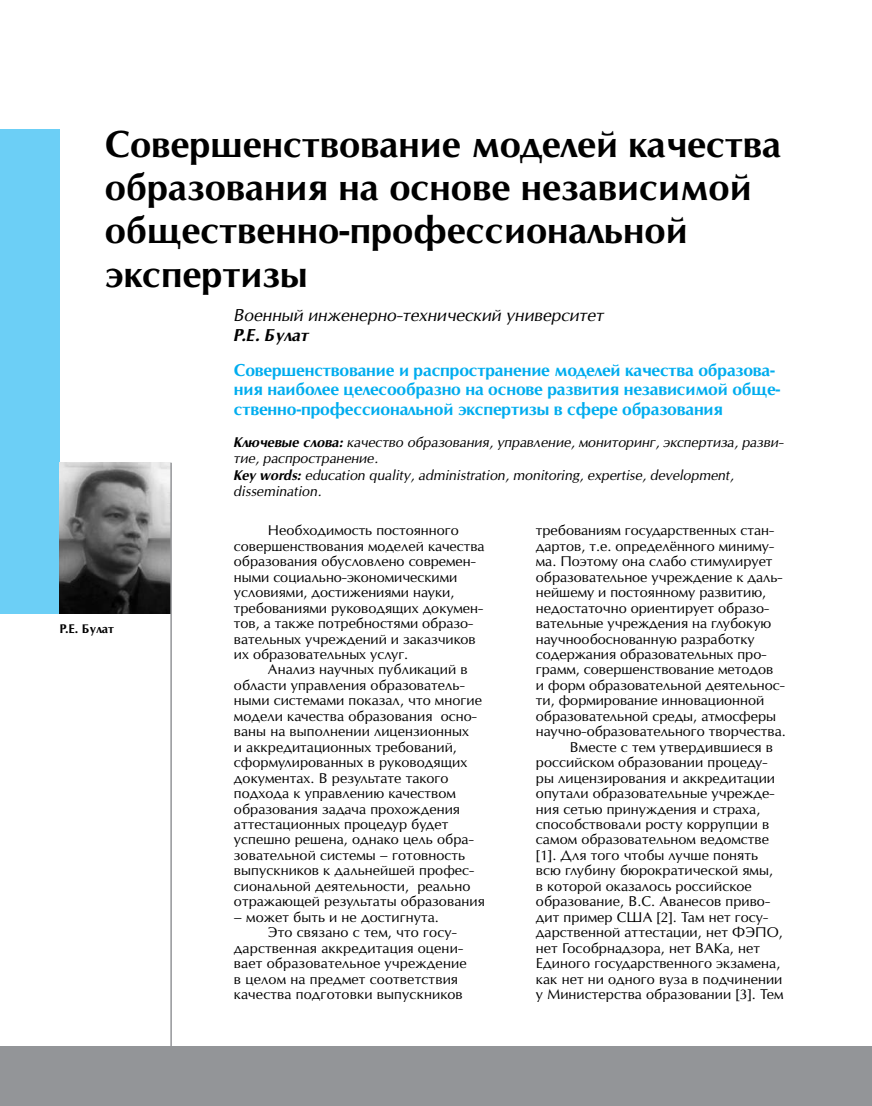
<style>
.page{position:relative;width:872px;height:1106px;background:#fff}
.page>*{position:absolute;margin:0;border:0;box-sizing:border-box;transform-origin:0 0}
.t1{font:700 36px/43.2px "Opium New";color:#000}
.t2{font:700 16.5px/19.8px "Opium New";letter-spacing:-.01em;color:#00adef}
.t3{font:italic 16.5px "Opium New";color:#000}
.t4{font:italic 700 16.5px "Opium New";color:#000}
.t5{font:13.5px/15.5px "Opium New";letter-spacing:.005em;color:#000}
.t6{font:italic 13.5px/16.2px "Opium New";color:#000}
.t7{font:700 12px "Opium New";color:#000}
.s1{font-weight:700}
</style>
<div class="page">
<div style="left:0;top:1046px;width:872px;height:60px;background:#939598"></div>
<div style="left:0;top:129px;width:60px;height:484px;background:#6ccff6"></div>
<img style="left:60px;top:462px;width:110px;height:151px">
<hr style="left:170px;top:463px;width:2px;height:583px;background:#939598">
<h1 class="t1" style="left:105px;top:123px;width:678px">Совершенствование моделей качества образования на основе независимой общественно-профессиональной экспертизы</h1>
<p class="t7" style="left:60px;top:621px;width:56px">Р.Е. Булат</p>
<p class="t3" style="left:234px;top:305px;width:372px">Военный инженерно-технический университет</p>
<p class="t4" style="left:234px;top:325px;width:77px">Р.Е. Булат</p>
<p class="t2" style="left:234px;top:360px;width:548px">Совершенствование и распространение моделей качества образова&shy;ния наиболее целесообразно на основе развития независимой обще&shy;ственно-профессиональной экспертизы в сфере образования</p>
<p class="t6" style="left:234px;top:434px;width:551px"><span class="s1">Ключевые слова:</span> качество образования, управление, мониторинг, экспертиза, разви&shy;тие, распространение.<br><span class="s1">Key words:</span> education quality, administration, monitoring, expertise, development, dissemination.</p>
<p class="t5" style="left:234px;top:522px;width:252px;text-indent:34px">Н еобходимость постоянного совершенствования моделей качества образования обусловлено современ&shy;ными социально-экономическими условиями, достижениями науки, требованиями руководящих докумен&shy;тов, а также потребностями образо&shy;вательных учреждений и заказчиков их образовательных услуг.</p>
<p class="t5" style="left:234px;top:662px;width:252px;text-indent:34px">Анализ научных публикаций в области управления образователь&shy;ными системами показал, что многие модели качества образования осно&shy;ваны на выполнении лицензионных<br>и аккредитационных требований, сформулированных в руководящих документах. В результате такого подхода к управлению качеством образования задача прохождения аттестационных процедур будет успешно решена, однако цель обра&shy;зовательной системы – готовность выпускников к дальнейшей профес&shy;сиональной деятельности, реально отражающей результаты образования</p>
<p class="t5" style="left:234px;top:909px;width:207px">– может быть и не достигнута.</p>
<p class="t5" style="left:268px;top:924px;width:190px">Это связано с тем, что госу-</p>
<p class="t5" style="left:234px;top:940px;width:230px">дарственная аккредитация оцени-</p>
<p class="t5" style="left:234px;top:955px;width:234px">вает образовательное учреждение</p>
<p class="t5" style="left:234px;top:971px;width:226px">в целом на предмет соответствия</p>
<p class="t5" style="left:234px;top:986px;width:230px">качества подготовки выпускников</p>
<p class="t5" style="left:536px;top:522px;width:239px">требованиям государственных стан-</p>
<p class="t5" style="left:536px;top:538px;width:240px">дартов, т.е. определённого миниму-</p>
<p class="t5" style="left:536px;top:553px;width:238px">ма. Поэтому она слабо стимулирует</p>
<p class="t5" style="left:536px;top:569px;width:248px">образовательное учреждение к даль-</p>
<p class="t5" style="left:536px;top:584px;width:232px">нейшему и постоянному развитию,</p>
<p class="t5" style="left:536px;top:600px;width:235px">недостаточно ориентирует образо-</p>
<p class="t5" style="left:536px;top:615px;width:237px">вательные учреждения на глубокую</p>
<p class="t5" style="left:536px;top:631px;width:220px">научнообоснованную разработку</p>
<p class="t5" style="left:536px;top:646px;width:232px">содержания образовательных про-</p>
<p class="t5" style="left:536px;top:662px;width:239px">грамм, совершенствование методов</p>
<p class="t5" style="left:536px;top:677px;width:250px">и форм образовательной деятельнос-</p>
<p class="t5" style="left:536px;top:692px;width:230px">ти, формирование инновационной</p>
<p class="t5" style="left:536px;top:708px;width:242px">образовательной среды, атмосферы</p>
<p class="t5" style="left:536px;top:723px;width:251px">научно-образовательного творчества.</p>
<p class="t5" style="left:570px;top:739px;width:204px">В месте с тем утвердившиеся в</p>
<p class="t5" style="left:536px;top:754px;width:233px">российском образовании процеду-</p>
<p class="t5" style="left:536px;top:770px;width:241px">ры лицензирования и аккредитации</p>
<p class="t5" style="left:536px;top:785px;width:240px">опутали образовательные учрежде-</p>
<p class="t5" style="left:536px;top:801px;width:226px">ния сетью принуждения и страха,</p>
<p class="t5" style="left:536px;top:816px;width:235px">способствовали росту коррупции в</p>
<p class="t5" style="left:536px;top:831px;width:235px">самом образовательном ведомстве</p>
<p class="t5" style="left:536px;top:847px;width:224px">[1]. Для того чтобы лучше понять</p>
<p class="t5" style="left:536px;top:862px;width:239px">всю глубину бюрократической ямы,</p>
<p class="t5" style="left:536px;top:878px;width:217px">в которой оказалось российское</p>
<p class="t5" style="left:536px;top:893px;width:236px">образование, В .С. Аванесов приво-</p>
<p class="t5" style="left:536px;top:909px;width:234px">дит пример США [2]. Там нет госу-</p>
<p class="t5" style="left:536px;top:924px;width:248px">дарственной аттестации, нет ФЭПО,</p>
<p class="t5" style="left:536px;top:940px;width:226px">нет Гособрнадзора, нет ВА Ка, нет</p>
<p class="t5" style="left:536px;top:955px;width:246px">Единого государственного экзамена,</p>
<p class="t5" style="left:536px;top:971px;width:248px">как нет ни одного вуза в подчинении</p>
<p class="t5" style="left:536px;top:986px;width:249px">у Министерства образовании [3]. Тем</p>
</div>
